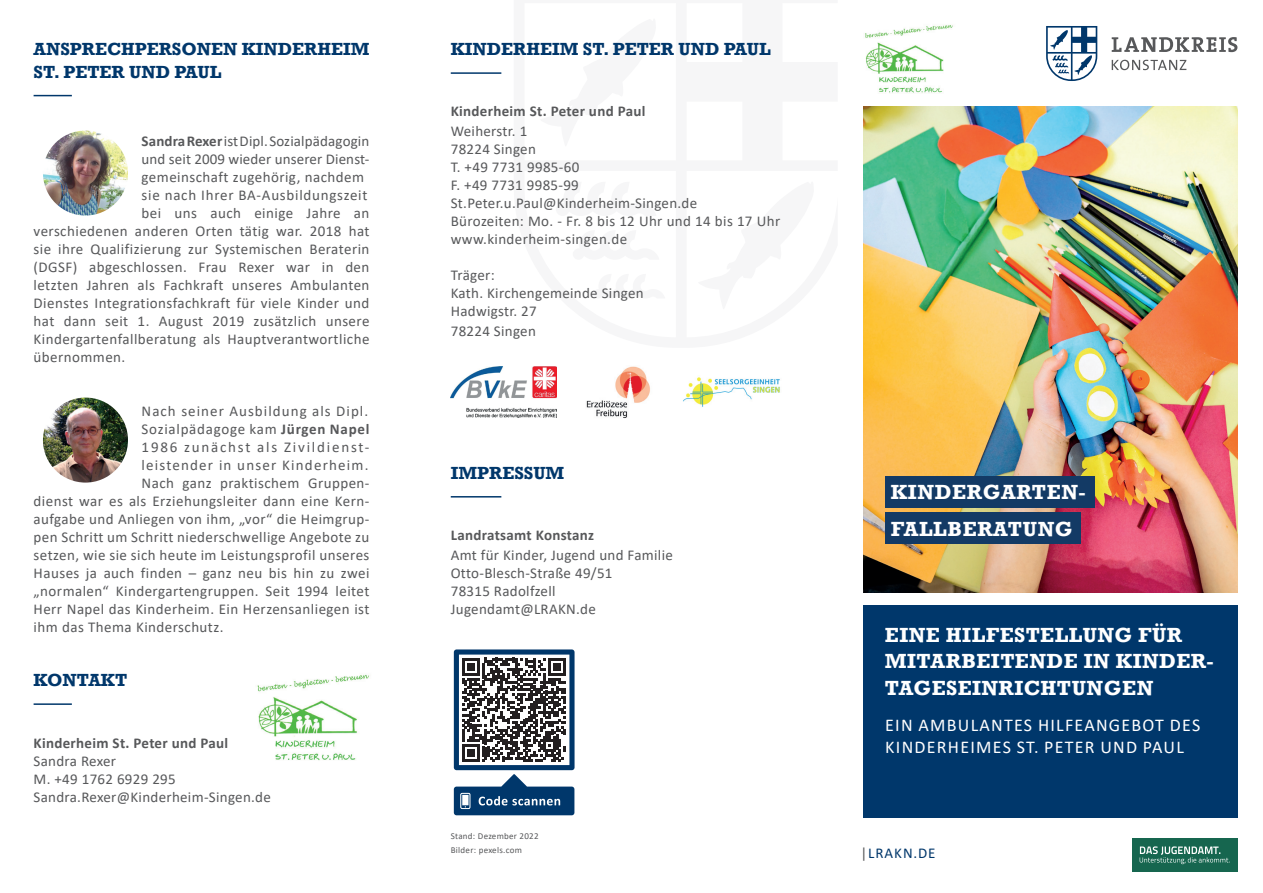
<style>
.page{position:relative;width:1263px;height:893px;background:#fff}
.page>*{position:absolute;margin:0;border:0;box-sizing:border-box;transform-origin:0 0}
.t1{font:700 21px/26.1px "Rockwell";letter-spacing:.02em;color:#fff}
.t2{font:700 18px/22.5px "Rockwell";color:#00376b}
.t3{font:18px/21.6px "Calibri";letter-spacing:.07em;color:#fff}
.t4{font:15px/18px "Calibri";letter-spacing:.03em;color:#57585a}
.t5{font:700 15px "Calibri";letter-spacing:.02em;color:#57585a}
.t6{font:15px "Calibri";letter-spacing:.01em;color:#57585a}
.t7{font:15px "Calibri";letter-spacing:.05em;color:#57585a}
.t8{font:15px "Calibri";letter-spacing:.07em;color:#57585a}
.t9{font:15px "Calibri";letter-spacing:.08em;color:#57585a}
.t10{font:15px "Calibri";letter-spacing:.12em;color:#57585a}
.t11{font:15px "Calibri";letter-spacing:.07em;color:#00376b}
.t12{font:9px/13.2px "Calibri";letter-spacing:.03em;color:#57585a}
.s1{font-weight:700}
.s2{color:#57585a}
</style>
<div class="page">
<div style="left:863px;top:605px;width:374px;height:213px;background:#00376b"></div>
<img style="left:863px;top:107px;width:374px;height:485px">
<svg style="left:1112px;top:60px;width:74px;height:10px"></svg>
<svg style="left:1112px;top:37px;width:125px;height:15px"></svg>
<svg style="left:1046px;top:26px;width:51px;height:55px"></svg>
<div style="left:885px;top:476px;width:209px;height:32px;background:#133a65"></div>
<div style="left:885px;top:512px;width:195px;height:32px;background:#133a65"></div>
<div style="left:1132px;top:839px;width:105px;height:33px;background:#16664f"></div>
<svg style="left:1139px;top:846px;width:91px;height:18px"></svg>
<img style="left:865px;top:25px;width:88px;height:68px">
<img style="left:257px;top:674px;width:112px;height:87px">
<img style="left:43px;top:398px;width:85px;height:85px;border-radius:42px">
<img style="left:43px;top:130px;width:85px;height:86px;border-radius:42px">
<hr style="left:34px;top:703px;width:38px;height:2px;background:#00376b">
<svg style="left:454px;top:649px;width:120px;height:166px"></svg>
<hr style="left:451px;top:72px;width:50px;height:2px;background:#00376b">
<hr style="left:451px;top:496px;width:50px;height:2px;background:#00376b">
<hr style="left:34px;top:95px;width:38px;height:1px;background:#00376b">
<img style="left:451px;top:366px;width:106px;height:52px">
<img style="left:586px;top:366px;width:64px;height:52px">
<img style="left:683px;top:377px;width:97px;height:30px">
<p class="t2" style="left:34px;top:38px;width:337px">ANSPRECHPERSONEN KINDERHEIM<br>ST. PETER UND PAUL</p>
<p class="t6" style="left:142px;top:130px;width:229px"><span class="s1">Sandra Rexer</span> ist Dipl. Sozialpädagogin</p>
<p class="t6" style="left:142px;top:148px;width:229px">und seit 2009 wieder unserer Dienst-</p>
<p class="t4" style="left:142px;top:167px;width:224px">gemeinschaft zugehörig, nachdem</p>
<p class="t7" style="left:142px;top:184px;width:227px">sie nach Ihrer BA-Ausbildungszeit</p>
<p class="t4" style="left:142px;top:203px;width:229px">bei uns auch einige Jahre an</p>
<p class="t4" style="left:34px;top:221px;width:337px">verschiedenen anderen Orten tätig war. 2018 hat</p>
<p class="t4" style="left:34px;top:239px;width:337px">sie ihre Qualifizierung zur Systemischen Beraterin</p>
<p class="t4" style="left:34px;top:257px;width:337px">(DGSF) abgeschlossen. Frau Rexer war in den</p>
<p class="t4" style="left:34px;top:275px;width:337px">letzten Jahren als Fachkraft unseres Ambulanten</p>
<p class="t4" style="left:34px;top:293px;width:337px">Dienstes Integrationsfachkraft für viele Kinder und</p>
<p class="t4" style="left:34px;top:311px;width:337px">hat dann seit 1. August 2019 zusätzlich unsere</p>
<p class="t4" style="left:34px;top:329px;width:337px">Kindergartenfallberatung als Hauptverantwortliche</p>
<p class="t4" style="left:34px;top:347px;width:93px">übernommen.</p>
<p class="t8" style="left:142px;top:400px;width:228px">Nach seiner Ausbildung als Dipl.</p>
<p class="t7" style="left:142px;top:418px;width:229px">Sozialpädagoge kam <span class="s1">Jürgen Napel</span></p>
<p class="t10" style="left:142px;top:436px;width:229px">1986 zunächst als Zivildienst-</p>
<p class="t9" style="left:142px;top:454px;width:228px">leistender in unser Kinderheim.</p>
<p class="t4" style="left:142px;top:473px;width:229px">Nach ganz praktischem Gruppen-</p>
<p class="t4" style="left:34px;top:491px;width:337px">dienst war es als Erziehungsleiter dann eine Kern-</p>
<p class="t4" style="left:34px;top:509px;width:337px">aufgabe und Anliegen von ihm, „vor“ die Heimgrup-</p>
<p class="t4" style="left:34px;top:527px;width:337px">pen Schritt um Schritt niederschwellige Angebote zu</p>
<p class="t4" style="left:34px;top:545px;width:337px">setzen, wie sie sich heute im Leistungsprofil unseres</p>
<p class="t4" style="left:34px;top:563px;width:337px">Hauses ja auch finden – ganz neu bis hin zu zwei</p>
<p class="t4" style="left:34px;top:581px;width:337px">„normalen“ Kindergartengruppen. Seit 1994 leitet</p>
<p class="t4" style="left:34px;top:599px;width:337px">Herr Napel das Kinderheim. Ein Herzensanliegen ist</p>
<p class="t4" style="left:34px;top:617px;width:192px">ihm das Thema Kinderschutz.</p>
<p class="t2" style="left:34px;top:669px;width:95px">KONTAKT</p>
<p class="t5" style="left:34px;top:732px;width:196px">Kinderheim St. Peter und Paul</p>
<p class="t4" style="left:34px;top:751px;width:239px">Sandra Rexer<br>M. +49 1762 6929 295<br>Sandra.Rexer@Kinderheim-Singen.de</p>
<p class="t2" style="left:451px;top:38px;width:321px">KINDERHEIM ST. PETER UND PAUL</p>
<p class="t5" style="left:451px;top:100px;width:196px">Kinderheim St. Peter und Paul</p>
<p class="t4" style="left:451px;top:122px;width:331px">Weiherstr. 1<br>78224 Singen<br>T. +49 7731 9985-60<br>F. +49 7731 9985-99<br>St.Peter.u.Paul@Kinderheim-Singen.de<br>Bürozeiten: Mo. - Fr. 8 bis 12 Uhr und 14 bis 17 Uhr www.kinderheim-singen.de</p>
<p class="t4" style="left:451px;top:266px;width:194px">Träger:<br>Kath. Kirchengemeinde Singen<br>Hadwigstr. 27</p>
<p class="t4" style="left:451px;top:322px;width:87px">78224 Singen</p>
<p class="t2" style="left:451px;top:462px;width:115px">IMPRESSUM</p>
<p class="t5" style="left:451px;top:524px;width:145px">Landratsamt Konstanz</p>
<p class="t4" style="left:451px;top:545px;width:224px">Amt für Kinder, Jugend und Familie<br>Otto-Blesch-Straße 49/51<br>78315 Radolfzell<br>Jugendamt@LRAKN.de</p>
<p class="t12" style="left:451px;top:829px;width:89px">Stand: Dezember 2022<br>Bilder: pexels.com</p>
<h1 class="t1" style="left:891px;top:474px;width:196px;line-height:36.6px">KINDERGARTEN-<br>FALLBERATUNG</h1>
<h1 class="t1" style="left:885px;top:622px;width:330px">EINE HILFESTELLUNG FÜR<br>MITARBEITENDE IN KINDER-<br>TAGESEINRICHTUNGEN</h1>
<p class="t3" style="left:885px;top:714px;width:317px">EIN AMBULANTES HILFEANGEBOT DES<br>KINDERHEIMES ST. PETER UND PAUL</p>
<p class="t11" style="left:860px;top:843px;width:77px"><span class="s2">|</span>LRAKN.DE</p>
</div>
